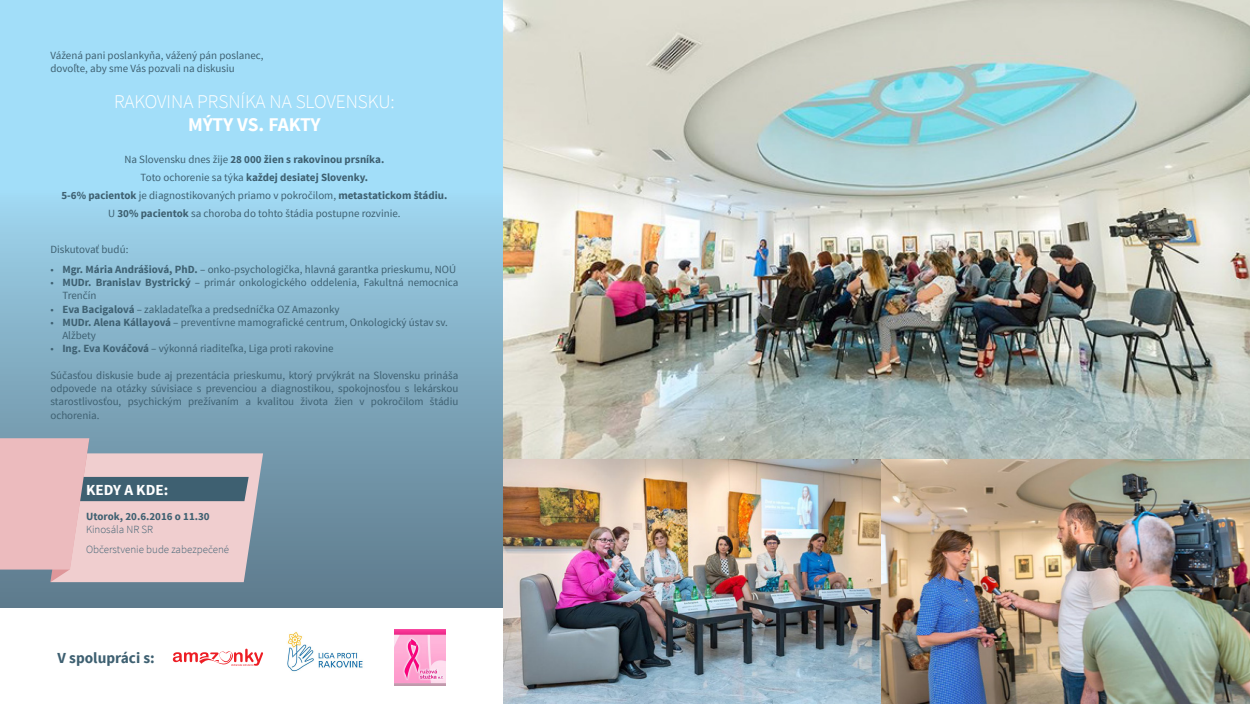
<style>
.page{position:relative;width:1250px;height:704px;background:#fff}
.page>*{position:absolute;margin:0;border:0;box-sizing:border-box;transform-origin:0 0}
.t1{font:300 19.38px "Source Sans Pro";color:#fff}
.t2{font:700 19.38px "Source Sans Pro";letter-spacing:-.02em;color:#fff}
.t3{font:700 15.31px "Source Sans Pro";color:#3e6071}
.t4{font:700 15.31px "Source Sans Pro";color:#fff}
.t5{font:10.94px/13.2px "Source Sans Pro";color:#3e6071}
.t6{font:300 10.94px "Source Sans Pro";color:#426475}
.t7{font:700 10.94px "Source Sans Pro";color:#3e6071}
.t8{font:300 10.94px "Source Sans Pro";color:#3e6071}
.s1{font-weight:700}
</style>
<div class="page">
<img style="left:502px;top:0;width:748px;height:703px">
<svg style="left:0;top:0;width:502px;height:606px;background:#8dbed5"></svg>
<svg style="left:173px;top:648px;width:90px;height:17px"></svg>
<img style="left:287px;top:632px;width:76px;height:40px">
<img style="left:395px;top:629px;width:50px;height:55px">
<svg style="left:0;top:438px;width:263px;height:143px;background:#ccb5bb"></svg>
<p class="t5" style="left:50px;top:49px;width:215px">Vážená pani poslankyňa, vážený pán poslanec, dovoľte, aby sme Vás pozvali na diskusiu</p>
<h1 class="t1" style="left:114px;top:89px;width:282px">RAKOVINA PRSNÍKA NA SLOVENSKU:</h1>
<h1 class="t2" style="left:188px;top:112px;width:134px">MÝTY VS. FAKTY</h1>
<p class="t5" style="left:61px;top:150px;width:387px;line-height:17.9px;text-align:center">Na Slovensku dnes žije <span class="s1">28 000 žien s rakovinou prsníka.<br></span>Toto ochorenie sa týka <span class="s1">každej desiatej Slovenky.<br>5-6% pacientok</span> je diagnostikovaných priamo v pokročilom, <span class="s1">metastatickom štádiu.<br></span>U <span class="s1">30% pacientok</span> sa choroba do tohto štádia postupne rozvinie.</p>
<p class="t5" style="left:50px;top:242px;width:80px">Diskutovať budú:</p>
<p class="t5" style="left:50px;top:263px;width:407px">• <span class="s1">Mgr. Mária Andrášiová, PhD.</span> – onko-psychologička, hlavná garantka prieskumu, NOÚ</p>
<p class="t5" style="left:62px;top:276px;width:398px;text-indent:-12px">• <span class="s1">MUDr. Branislav Bystrický</span> – primár onkologického oddelenia, Fakultná nemocnica<br>Trenčín</p>
<p class="t5" style="left:50px;top:302px;width:291px">• <span class="s1">Eva Bacigalová</span> – zakladateľka a predsedníčka OZ Amazonky</p>
<p class="t5" style="left:62px;top:315px;width:387px;text-indent:-12px">• <span class="s1">MUDr. Alena Kállayová</span> – preventívne mamografické centrum, Onkologický ústav sv.<br>Alžbety</p>
<p class="t5" style="left:50px;top:342px;width:285px">• <span class="s1">Ing. Eva Kováčová</span> – výkonná riaditeľka, Liga proti rakovine</p>
<p class="t5" style="left:50px;top:368px;width:409px;text-align:justify">Súčasťou diskusie bude aj prezentácia prieskumu, ktorý prvýkrát na Slovensku prináša odpovede na otázky súvisiace s prevenciou a diagnostikou, spokojnosťou s lekárskou starostlivosťou, psychickým prežívaním a kvalitou života žien v pokročilom štádiu</p>
<p class="t5" style="left:50px;top:409px;width:51px">ochorenia.</p>
<h2 class="t4" style="left:86px;top:479px;width:84px">KEDY A KDE:</h2>
<p class="t7" style="left:86px;top:508px;width:125px">Utorok, 20.6.2016 o 11.30</p>
<p class="t8" style="left:86px;top:522px;width:69px">Kinosála NR SR</p>
<p class="t6" style="left:86px;top:542px;width:145px">Občerstvenie bude zabezpečené</p>
<h2 class="t3" style="left:58px;top:647px;width:99px">V spolupráci s:</h2>
</div>
